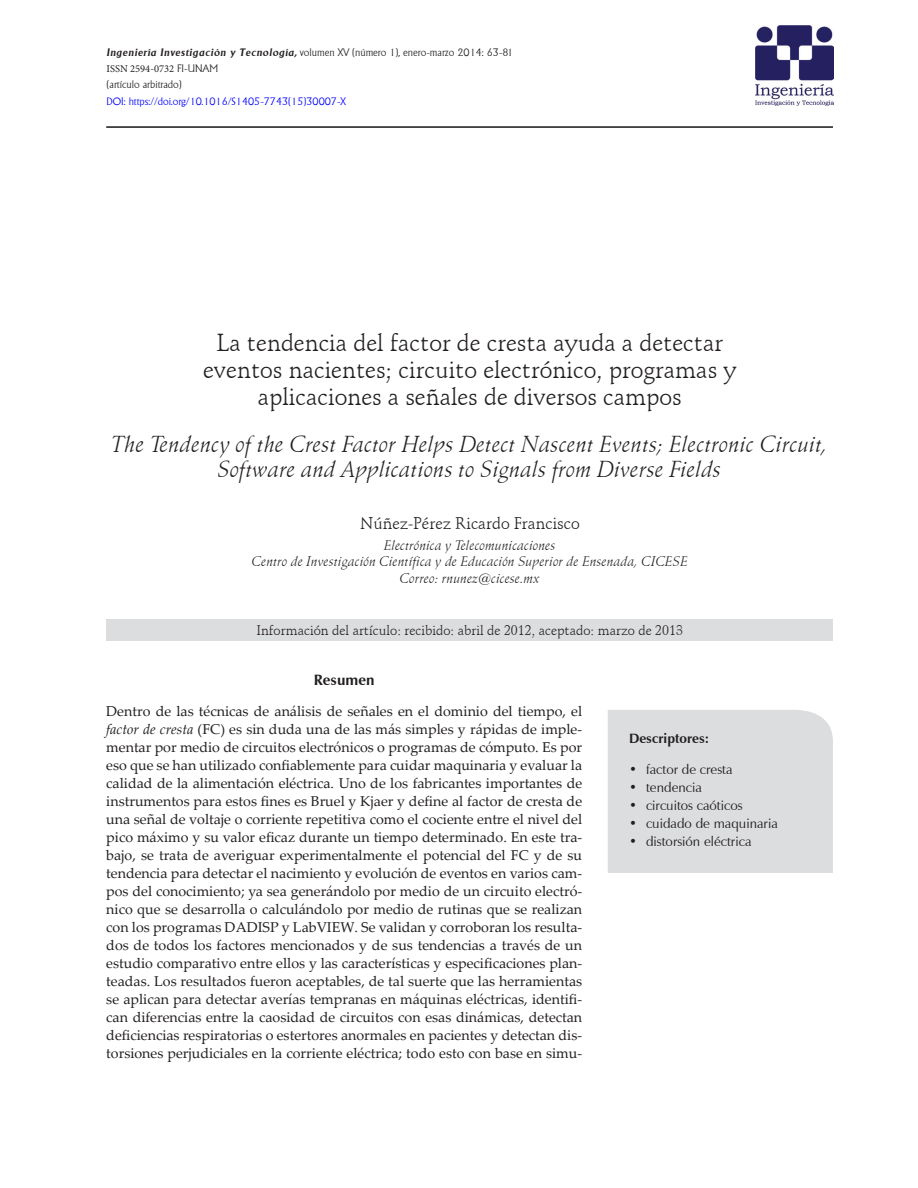
<style>
.page{position:relative;width:918px;height:1188px;background:#fff}
.page>*{position:absolute;margin:0;border:0;box-sizing:border-box;transform-origin:0 0}
.t1{font:24px/27px "Schneidler BT";color:#231f20;text-align:center}
.t2{font:italic 22.5px/25.5px "Schneidler BT";color:#231f20;text-align:center}
.t3{font:16.5px "Schneidler BT";color:#231f20}
.t4{font:700 15px "Zapf Humanist 601 BT";color:#231f20}
.t5{font:14.25px/18px "Palatino Linotype";color:#231f20;text-align:justify}
.t6{font:italic 13.5px/16.5px "Schneidler BT";color:#231f20;text-align:center}
.t7{font:13.5px "Zapf Humanist 601 BT";color:#231f20}
.t8{font:13.5px "Schneidler BT";color:#231f20}
.t9{font:700 13.5px "Zapf Humanist 601 BT";color:#231f20}
.t10{font:300 10.5px "Adelon";color:#231f20}
.t11{font:300 10.5px "Adelon";color:#00f}
.t12{font:10.5px "Minion Pro";color:#231f20}
.s1{font-weight:600;font-style:italic}
.s2{font-family:"Adelon";font-weight:300}
.s3{font-style:italic}
</style>
<div class="page">
<hr style="left:106px;top:127px;width:727px;height:1px;background:#231f20">
<img style="left:755px;top:25px;width:78px;height:81px">
<div style="left:106px;top:619px;width:727px;height:22px;background:#dcdddf"></div>
<div style="left:608px;top:710px;width:225px;height:163px;background:#dcdddf"></div>
<p class="t10" style="left:106px;top:46px;width:408px"><span class="s1">Ingeniería Investigación y Tecnología,</span> volumen XV (número 1), enero-marzo 2014: 63-81</p>
<p class="t12" style="left:106px;top:61px;width:113px">ISSN 2594-0732 <span class="s2">FI-UNAM</span></p>
<p class="t10" style="left:106px;top:79px;width:77px">(artículo arbitrado)</p>
<p class="t11" style="left:106px;top:95px;width:241px">DOI: https://doi.org/10.1016/S1405-7743(15)30007-X</p>
<h1 class="t1" style="left:203px;top:329px;width:535px">La tendencia del factor de cresta ayuda a detectar eventos nacientes; circuito electrónico, programas y aplicaciones a señales de diversos campos</h1>
<h2 class="t2" style="left:111px;top:432px;width:718px">The Tendency of the Crest Factor Helps Detect Nascent Events; Electronic Circuit,<br>Software and Applications to Signals from Diverse Fields</h2>
<p class="t3" style="left:360px;top:513px;width:221px">Núñez-Pérez Ricardo Francisco</p>
<p class="t6" style="left:252px;top:537px;width:438px">Electrónica y Telecomunicaciones<br>Centro de Investigación Científica y de Educación Superior de Ensenada, CICESE<br>Correo: rnunez@cicese.mx</p>
<p class="t8" style="left:256px;top:622px;width:428px">Información del artículo: recibido: abril de 2012, aceptado: marzo de 2013</p>
<p class="t4" style="left:314px;top:670px;width:62px">Resumen</p>
<p class="t5" style="left:106px;top:702px;width:477px">Dentro de las técnicas de análisis de señales en el dominio del tiempo, el <span class="s3">factor de cresta</span> (FC) es sin duda una de las más simples y rápidas de imple&shy;mentar por medio de circuitos electrónicos o programas de cómputo. Es por eso que se han utilizado confiablemente para cuidar maquinaria y evaluar la calidad de la alimentación eléctrica. Uno de los fabricantes importantes de instrumentos para estos fines es Bruel y Kjaer y define al factor de cresta de una señal de voltaje o corriente repetitiva como el cociente entre el nivel del pico máximo y su valor eficaz durante un tiempo determinado. En este tra&shy;bajo, se trata de averiguar experimentalmente el potencial del FC y de su tendencia para detectar el nacimiento y evolución de eventos en varios cam&shy;pos del conocimiento; ya sea generándolo por medio de un circuito electró&shy;nico que se desarrolla o calculándolo por medio de rutinas que se realizan con los programas DADISP y LabVIEW. Se validan y corroboran los resulta&shy;dos de todos los factores mencionados y de sus tendencias a través de un estudio comparativo entre ellos y las características y especificaciones plan&shy;teadas. Los resultados fueron aceptables, de tal suerte que las herramientas se aplican para detectar averías tempranas en máquinas eléctricas, identifi&shy;can diferencias entre la caosidad de circuitos con esas dinámicas, detectan deficiencias respiratorias o estertores anormales en pacientes y detectan dis&shy;torsiones perjudiciales en la corriente eléctrica; todo esto con base en simu-</p>
<p class="t9" style="left:629px;top:730px;width:82px">Descriptores:</p>
<p class="t7" style="left:629px;top:761px;width:105px">• factor de cresta</p>
<p class="t7" style="left:629px;top:779px;width:74px">• tendencia</p>
<p class="t7" style="left:629px;top:797px;width:115px">• circuitos caóticos</p>
<p class="t7" style="left:629px;top:815px;width:150px">• cuidado de maquinaria</p>
<p class="t7" style="left:629px;top:833px;width:124px">• distorsión eléctrica</p>
</div>
